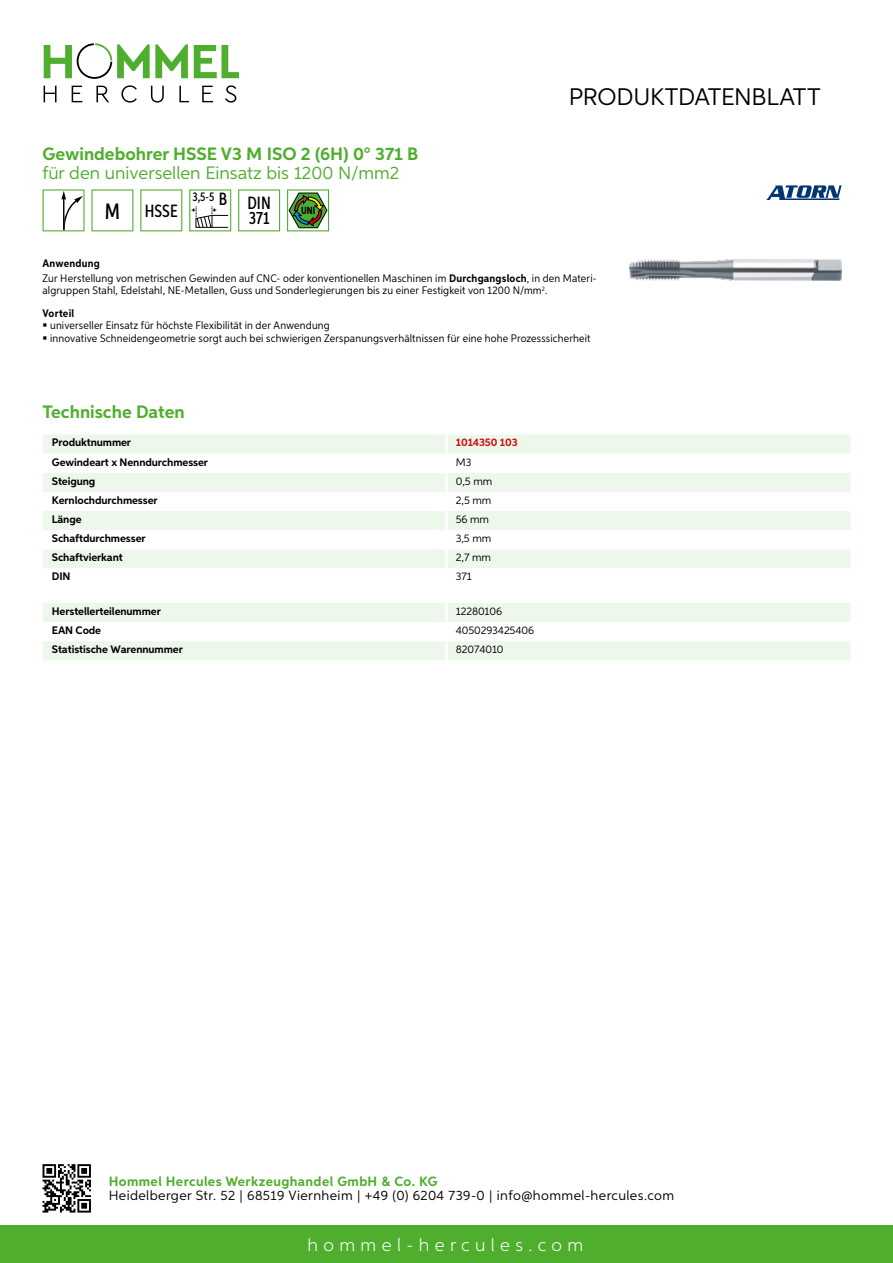
<style>
.page{position:relative;width:893px;height:1263px;background:#fff}
.page>*{position:absolute;margin:0;border:0;box-sizing:border-box;transform-origin:0 0}
.t1{font:24px "Aspira";letter-spacing:-.01em;color:#000}
.t2{font:700 18px "Aspira";color:#50ae2f}
.t3{font:18px "Aspira";color:#50ae2f}
.t4{font:300 18px "Aspira";letter-spacing:.3em;color:#fff}
.t5{font:500 17.85px "Aspira XX Nar";color:#000}
.t6{font:13.5px "Aspira";letter-spacing:.03em;color:#000}
.t7{font:700 13.5px "Aspira";letter-spacing:.03em;color:#50ae2f}
.t8{font:500 12.6px "Aspira XX Nar";color:#000}
.t9{font:10.95px/15.1px "Aspira Nar";letter-spacing:.015em;color:#000}
.t10{font:700 10.95px "Aspira";letter-spacing:-.01em;color:#000}
.t11{font:10.95px "Aspira";letter-spacing:-.01em;color:#000}
.t12{font:700 10.95px "Aspira";letter-spacing:-.01em;color:#cd1013}
.t13{font:700 10.35px "Aspira XX Nar";color:#000}
.s1{font-size:22.2px}
.s2{font-size:17.85px}
.s3{font-weight:700}
</style>
<div class="page">
<div style="left:0;top:1226px;width:893px;height:37px;background:#50ae2f"></div>
<svg style="left:43px;top:1164px;width:48px;height:48px"></svg>
<svg style="left:194px;top:45px;width:45px;height:33px"></svg>
<svg style="left:44px;top:43px;width:144px;height:36px"></svg>
<svg style="left:44px;top:86px;width:13px;height:16px"></svg>
<svg style="left:72px;top:86px;width:10px;height:16px"></svg>
<svg style="left:96px;top:86px;width:13px;height:16px"></svg>
<svg style="left:121px;top:85px;width:16px;height:18px"></svg>
<svg style="left:151px;top:86px;width:13px;height:17px"></svg>
<svg style="left:179px;top:86px;width:10px;height:16px"></svg>
<svg style="left:202px;top:86px;width:11px;height:16px"></svg>
<svg style="left:225px;top:85px;width:11px;height:18px"></svg>
<div style="left:43px;top:434px;width:807px;height:19px;background:#eef7eb"></div>
<svg style="left:43px;top:473px;width:807px;height:95px;fill:#eef7eb"></svg>
<hr style="left:445px;top:434px;width:3px;height:20px;background:#fff">
<hr style="left:445px;top:473px;width:3px;height:19px;background:#fff">
<hr style="left:445px;top:492px;width:3px;height:19px;background:#fff">
<hr style="left:445px;top:511px;width:3px;height:19px;background:#fff">
<hr style="left:445px;top:530px;width:3px;height:19px;background:#fff">
<hr style="left:445px;top:549px;width:3px;height:19px;background:#fff">
<svg style="left:43px;top:603px;width:807px;height:57px"></svg>
<hr style="left:445px;top:641px;width:3px;height:19px;background:#fff">
<svg style="left:43px;top:189px;width:42px;height:42px"></svg>
<svg style="left:91px;top:189px;width:42px;height:42px"></svg>
<svg style="left:140px;top:189px;width:42px;height:42px"></svg>
<svg style="left:189px;top:189px;width:42px;height:42px"></svg>
<svg style="left:238px;top:189px;width:42px;height:42px"></svg>
<svg style="left:287px;top:189px;width:42px;height:42px"></svg>
<img style="left:629px;top:259px;width:213px;height:21px">
<svg style="left:766px;top:185px;width:76px;height:15px"></svg>
<h2 class="t2" style="left:43px;top:142px;width:377px">Gewindebohrer HSSE V3 M ISO 2 (6H) 0° 371 B</h2>
<h2 class="t3" style="left:43px;top:162px;width:358px">für den universellen Einsatz bis 1200 N/mm2</h2>
<h3 class="t5" style="left:105px;top:200px;width:74px"><span class="s1">M</span> HSSE</h3>
<p class="t8" style="left:193px;top:189px;width:80px">3,5-5 <span class="s2">B DIN</span></p>
<h3 class="t5" style="left:249px;top:207px;width:22px">371</h3>
<p class="t13" style="left:301px;top:205px;width:16px">UNI</p>
<h1 class="t1" style="left:569px;top:82px;width:253px">Produktdatenblatt</h1>
<p class="t9" style="left:43px;top:256px;width:556px"><span class="s3">Anwendung<br></span>Zur Herstellung von metrischen Gewinden auf CNC- oder konventionellen Maschinen im <span class="s3">Durchgangsloch</span>, in den Materi-</p>
<p class="t9" style="left:43px;top:279px;width:506px;line-height:22.2px">algruppen Stahl, Edelstahl, NE-Metallen, Guss und Sonderlegierungen bis zu einer Festigkeit von 1200 N/mm<sup>2</sup>.<br><span class="s3">Vorteil</span></p>
<p class="t9" style="left:50px;top:319px;width:542px;line-height:12.8px">universeller Einsatz für höchste Flexibilität in der Anwendung<br>innovative Schneidengeometrie sorgt auch bei schwierigen Zerspanungsverhältnissen für eine hohe Prozesssicherheit</p>
<h2 class="t2" style="left:43px;top:400px;width:144px">Technische Daten</h2>
<p class="t10" style="left:52px;top:436px;width:81px">Produktnummer</p>
<p class="t12" style="left:456px;top:436px;width:63px">1014350 103</p>
<p class="t10" style="left:52px;top:455px;width:158px">Gewindeart x Nenndurchmesser</p>
<p class="t11" style="left:456px;top:455px;width:17px">M3</p>
<p class="t10" style="left:52px;top:474px;width:45px">Steigung</p>
<p class="t11" style="left:456px;top:474px;width:38px">0,5 mm</p>
<p class="t10" style="left:52px;top:493px;width:107px">Kernlochdurchmesser</p>
<p class="t11" style="left:456px;top:493px;width:37px">2,5 mm</p>
<p class="t10" style="left:52px;top:512px;width:31px">Länge</p>
<p class="t11" style="left:456px;top:512px;width:35px">56 mm</p>
<p class="t10" style="left:52px;top:532px;width:95px">Schaftdurchmesser</p>
<p class="t11" style="left:456px;top:532px;width:37px">3,5 mm</p>
<p class="t10" style="left:52px;top:551px;width:72px">Schaftvierkant</p>
<p class="t11" style="left:456px;top:551px;width:37px">2,7 mm</p>
<p class="t10" style="left:52px;top:570px;width:20px">DIN</p>
<p class="t11" style="left:456px;top:570px;width:17px">371</p>
<p class="t10" style="left:52px;top:604px;width:111px">Herstellerteilenummer</p>
<p class="t11" style="left:456px;top:604px;width:48px">12280106</p>
<p class="t10" style="left:52px;top:623px;width:51px">EAN Code</p>
<p class="t11" style="left:456px;top:624px;width:80px">4050293425406</p>
<p class="t10" style="left:52px;top:643px;width:132px">Statistische Warennummer</p>
<p class="t11" style="left:456px;top:643px;width:49px">82074010</p>
<p class="t7" style="left:109px;top:1172px;width:330px">Hommel Hercules Werkzeughandel GmbH &amp; Co. KG</p>
<p class="t6" style="left:109px;top:1187px;width:567px">Heidelberger Str. 52 | 68519 Viernheim | +49 (0) 6204 739-0 | info@hommel-hercules.com</p>
<h2 class="t4" style="left:307px;top:1234px;width:277px">hommel-hercules.com</h2>
</div>
